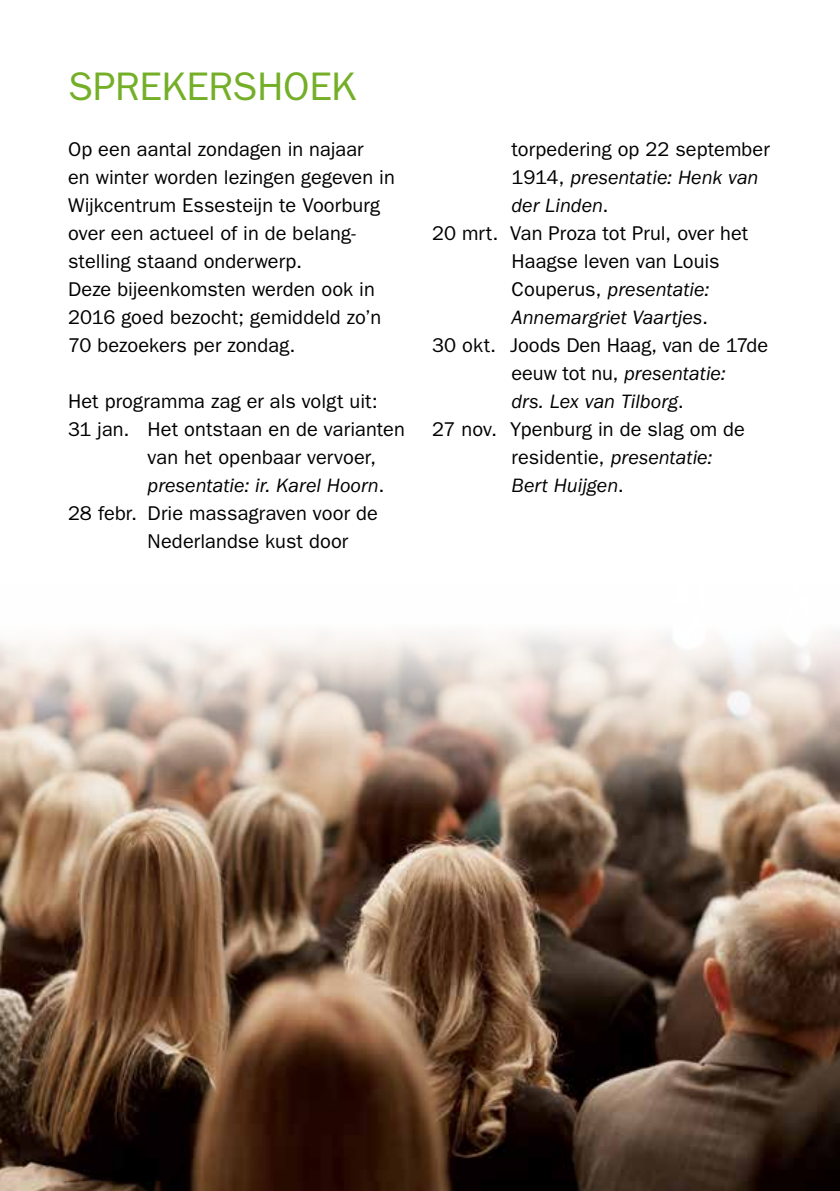
<style>
.page{position:relative;width:840px;height:1191px;background:#fff}
.page>*{position:absolute;margin:0;border:0;box-sizing:border-box;transform-origin:0 0}
.t1{font:40px "ITC Franklin Gothic Std";letter-spacing:-.01em;color:#74af27}
.t2{font:20px/28px "ITC Franklin Gothic Std";letter-spacing:.005em;color:#000}
.t3{font:italic 20px "ITC Franklin Gothic Std";color:#000}
.s1{font-style:normal}
</style>
<div class="page">
<img style="left:0;top:632px;width:839px;height:559px">
<h1 class="t1" style="left:68px;top:63px;width:289px">SPREKERSHOEK</h1>
<p class="t2" style="left:68px;top:135px;width:328px">Op een aantal zondagen in najaar<br>en winter worden lezingen gegeven in<br>Wijkcentrum Essesteijn te Voorburg over een actueel of in de belang&shy;stelling staand onderwerp.<br>Deze bijeenkomsten werden ook in<br>2016 goed bezocht; gemiddeld zo’n<br>70 bezoekers per zondag.</p>
<p class="t2" style="left:68px;top:387px;width:311px">Het programma zag er als volgt uit:</p>
<p class="t2" style="left:68px;top:415px;width:338px">31 jan. Het ontstaan en de varianten</p>
<p class="t2" style="left:147px;top:443px;width:230px">van het openbaar vervoer,</p>
<p class="t3" style="left:147px;top:474px;width:238px">presentatie: ir. Karel Hoorn<span class="s1">.</span></p>
<p class="t2" style="left:68px;top:499px;width:311px">28 febr. Drie massagraven voor de</p>
<p class="t2" style="left:147px;top:527px;width:202px">Nederlandse kust door</p>
<p class="t2" style="left:511px;top:135px;width:260px">torpedering op 22 september</p>
<p class="t3" style="left:511px;top:166px;width:248px"><span class="s1">1914,</span> presentatie: Henk van</p>
<p class="t3" style="left:511px;top:194px;width:98px">der Linden<span class="s1">.</span></p>
<p class="t2" style="left:432px;top:219px;width:317px">20 mrt. Van Proza tot Prul, over het</p>
<p class="t2" style="left:511px;top:247px;width:209px">Haagse leven van Louis</p>
<p class="t3" style="left:511px;top:278px;width:199px"><span class="s1">Couperus,</span> presentatie:</p>
<p class="t3" style="left:511px;top:306px;width:198px">Annemargriet Vaartjes<span class="s1">.</span></p>
<p class="t2" style="left:432px;top:331px;width:337px">30 okt. Joods Den Haag, van de 17de</p>
<p class="t3" style="left:511px;top:362px;width:216px"><span class="s1">eeuw tot nu,</span> presentatie:</p>
<p class="t3" style="left:511px;top:390px;width:174px">drs. Lex van Tilborg<span class="s1">.</span></p>
<p class="t2" style="left:432px;top:415px;width:314px">27 nov. Ypenburg in de slag om de</p>
<p class="t3" style="left:511px;top:446px;width:202px"><span class="s1">residentie,</span> presentatie:</p>
<p class="t3" style="left:511px;top:474px;width:114px">Bert Huijgen<span class="s1">.</span></p>
</div>
